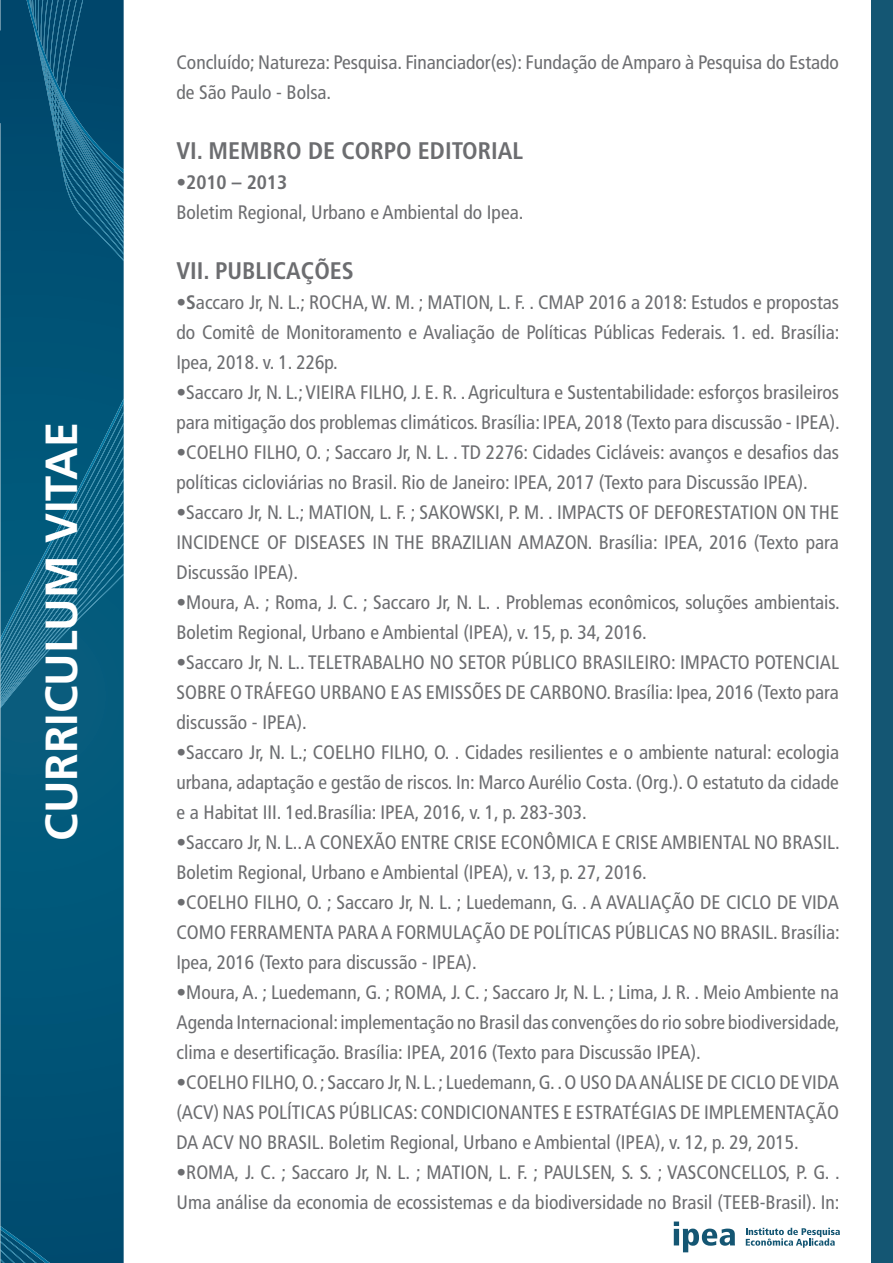
<style>
.page{position:relative;width:893px;height:1263px;background:#fff}
.page>*{position:absolute;margin:0;border:0;box-sizing:border-box;transform-origin:0 0}
.t1{font:45px "Frutiger 65 Bold";color:#fff}
.t2{font:condensed 24px "Frutiger 67 Bold";color:#6c6d70}
.t3{font:19.5px/30px "Frutiger 57 Condensed";color:#6c6d70;text-align:justify}
.t4{font:condensed 19.5px "Frutiger 67 Bold";color:#6c6d70}
.s1{font-family:"Frutiger 57 Condensed";font-stretch:normal}
.s2{font-family:"Frutiger 67 Bold";font-stretch:condensed}
</style>
<div class="page">
<svg style="left:674px;top:1221px;width:61px;height:31px"></svg>
<svg style="left:746px;top:1228px;width:94px;height:20px"></svg>
<div style="left:872px;top:0;width:21px;height:1263px;background:#145673"></div>
<svg style="left:0;top:0;width:124px;height:1263px;background:#06587a"></svg>
<h1 class="t1" style="left:35px;top:841px;width:420px;rotate:-90deg">CURRICULUM VITAE</h1>
<p class="t3" style="left:176px;top:47px;width:664px">Concluído; Natureza: Pesquisa. Financiador(es): Fundação de Amparo à Pesquisa do Estado de São Paulo - Bolsa.</p>
<p class="t2" style="left:176px;top:136px;width:348px">VI. MEMBRO DE CORPO EDITORIAL</p>
<p class="t4" style="left:176px;top:170px;width:112px"><span class="s1">•</span>2010 – 2013</p>
<p class="t3" style="left:176px;top:197px;width:348px">Boletim Regional, Urbano e Ambiental do Ipea.</p>
<p class="t2" style="left:176px;top:256px;width:179px">VII. PUBLICAÇÕES</p>
<p class="t3" style="left:176px;top:287px;width:665px">•<span class="s2">S</span>accaro Jr, N. L.; ROCHA, W. M. ; MATION, L. F. . CMAP 2016 a 2018: Estudos e propostas do Comitê de Monitoramento e Avaliação de Políticas Públicas Federais. 1. ed. Brasília:<br>Ipea, 2018. v. 1. 226p.</p>
<p class="t3" style="left:176px;top:377px;width:665px">•Saccaro Jr, N. L.; VIEIRA FILHO, J. E. R. . Agricultura e Sustentabilidade: esforços brasileiros para mitigação dos problemas climáticos. Brasília: IPEA, 2018 (Texto para discussão - IPEA).</p>
<p class="t3" style="left:176px;top:437px;width:664px">•COELHO FILHO, O. ; Saccaro Jr, N. L. . TD 2276: Cidades Cicláveis: avanços e desafios das políticas cicloviárias no Brasil. Rio de Janeiro: IPEA, 2017 (Texto para Discussão IPEA).</p>
<p class="t3" style="left:176px;top:497px;width:664px">•Saccaro Jr, N. L.; MATION, L. F. ; SAKOWSKI, P. M. . IMPACTS OF DEFORESTATION ON THE INCIDENCE OF DISEASES IN THE BRAZILIAN AMAZON. Brasília: IPEA, 2016 (Texto para Discussão IPEA).</p>
<p class="t3" style="left:176px;top:587px;width:665px">•Moura, A. ; Roma, J. C. ; Saccaro Jr, N. L. . Problemas econômicos, soluções ambientais.<br>Boletim Regional, Urbano e Ambiental (IPEA), v. 15, p. 34, 2016.</p>
<p class="t3" style="left:176px;top:647px;width:664px">•Saccaro Jr, N. L.. TELETRABALHO NO SETOR PÚBLICO BRASILEIRO: IMPACTO POTENCIAL SOBRE O TRÁFEGO URBANO E AS EMISSÕES DE CARBONO. Brasília: Ipea, 2016 (Texto para discussão - IPEA).</p>
<p class="t3" style="left:176px;top:737px;width:664px">•Saccaro Jr, N. L.; COELHO FILHO, O. . Cidades resilientes e o ambiente natural: ecologia urbana, adaptação e gestão de riscos. In: Marco Aurélio Costa. (Org.). O estatuto da cidade e a Habitat III. 1ed.Brasília: IPEA, 2016, v. 1, p. 283-303.</p>
<p class="t3" style="left:176px;top:827px;width:665px">•Saccaro Jr, N. L.. A CONEXÃO ENTRE CRISE ECONÔMICA E CRISE AMBIENTAL NO BRASIL.<br>Boletim Regional, Urbano e Ambiental (IPEA), v. 13, p. 27, 2016.</p>
<p class="t3" style="left:176px;top:887px;width:665px">•COELHO FILHO, O. ; Saccaro Jr, N. L. ; Luedemann, G. . A AVALIAÇÃO DE CICLO DE VIDA COMO FERRAMENTA PARA A FORMULAÇÃO DE POLÍTICAS PÚBLICAS NO BRASIL. Brasília:<br>Ipea, 2016 (Texto para discussão - IPEA).</p>
<p class="t3" style="left:176px;top:977px;width:665px">•Moura, A. ; Luedemann, G. ; ROMA, J. C. ; Saccaro Jr, N. L. ; Lima, J. R. . Meio Ambiente na Agenda Internacional: implementação no Brasil das convenções do rio sobre biodiversidade, clima e desertificação. Brasília: IPEA, 2016 (Texto para Discussão IPEA).</p>
<p class="t3" style="left:176px;top:1067px;width:664px">•COELHO FILHO, O. ; Saccaro Jr, N. L. ; Luedemann, G. . O USO DA ANÁLISE DE CICLO DE VIDA (ACV) NAS POLÍTICAS PÚBLICAS: CONDICIONANTES E ESTRATÉGIAS DE IMPLEMENTAÇÃO DA ACV NO BRASIL. Boletim Regional, Urbano e Ambiental (IPEA), v. 12, p. 29, 2015.</p>
<p class="t3" style="left:176px;top:1157px;width:665px">•ROMA, J. C. ; Saccaro Jr, N. L. ; MATION, L. F. ; PAULSEN, S. S. ; VASCONCELLOS, P. G. .<br>Uma análise da economia de ecossistemas e da biodiversidade no Brasil (TEEB-Brasil). In:</p>
</div>
